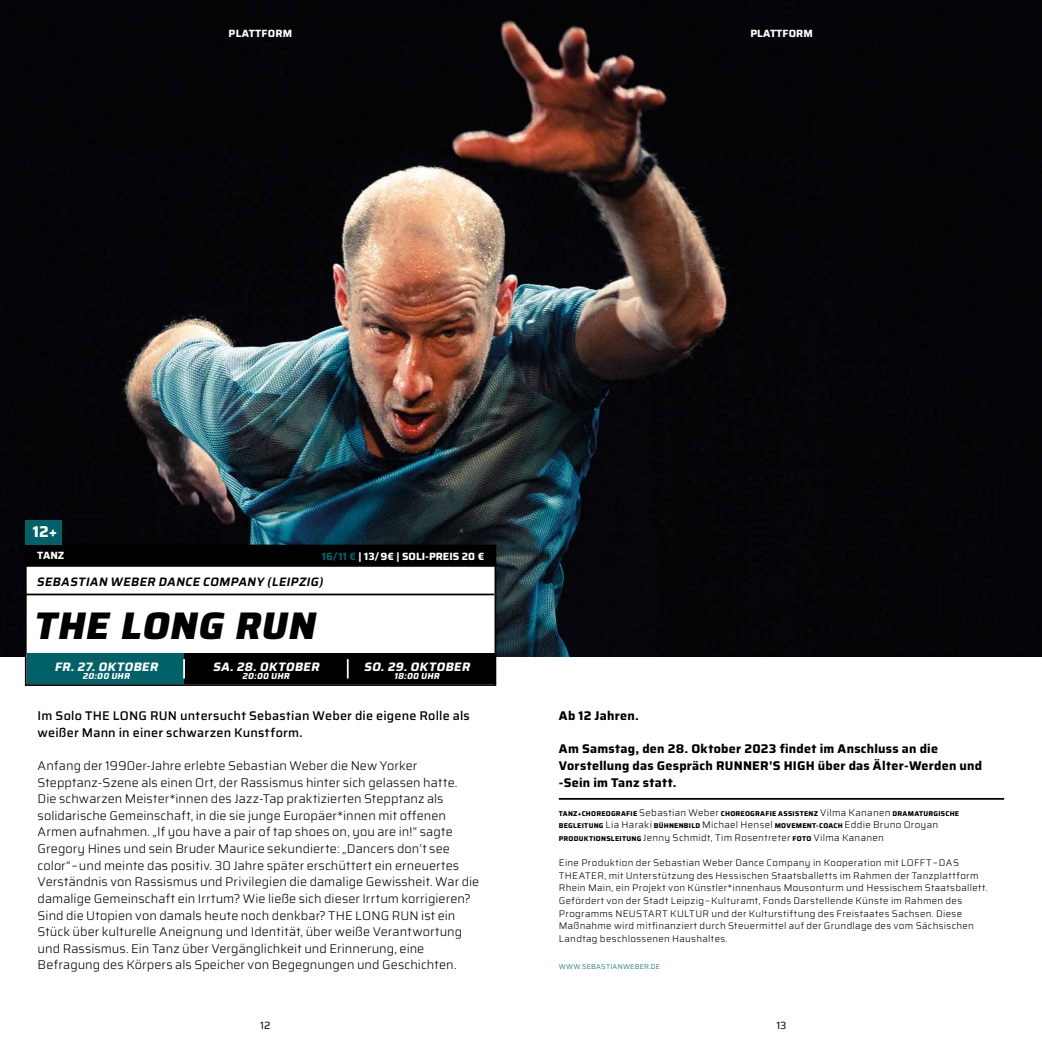
<style>
.page{position:relative;width:1042px;height:1042px;background:#fff}
.page>*{position:absolute;margin:0;border:0;box-sizing:border-box;transform-origin:0 0}
.t1{font:italic 800 38.5px "Saira";color:#000}
.t2{font:700 15.75px "Saira";color:#fff}
.t3{font:300 12.6px/16.6px "Saira";letter-spacing:.005em;color:#000}
.t4{font:700 12.6px/16.6px "Saira";letter-spacing:.015em;color:#000}
.t5{font:500 12.6px/16.6px "Saira";letter-spacing:.015em;color:#000}
.t6{font:italic 700 12.25px "Saira";color:#fff}
.t7{font:italic 600 12.25px "Saira";color:#000}
.t8{font:700 10.5px "Saira";letter-spacing:.01em;color:#fff}
.t9{font:10.5px "Saira";color:#000}
.t10{font:300 9.62px/12.6px "Saira";letter-spacing:.03em;color:#000}
.t11{font:italic 700 8.75px "Saira";color:#fff}
.t12{font:700 7px "Saira";letter-spacing:.03em;color:#000}
.t13{font:300 7px "Saira";letter-spacing:.04em;color:#006169}
.s1{color:#006169}
.s2{font-weight:300;font-size:9.62px}
.s3{font-weight:700;font-size:7px}
</style>
<div class="page">
<img style="left:0;top:0;width:1042px;height:657px">
<div style="left:26px;top:545px;width:469px;height:21px;background:#000"></div>
<div style="left:25px;top:544px;width:471px;height:23px;border:2px solid #000"></div>
<div style="left:26px;top:566px;width:469px;height:119px;background:#fff"></div>
<div style="left:25px;top:565px;width:471px;height:121px;border:2px solid #000"></div>
<hr style="left:25px;top:593px;width:469px;height:2px;background:#000">
<hr style="left:559px;top:798px;width:445px;height:2px;background:#000">
<div style="left:27px;top:653px;width:159px;height:31px;background:#006169"></div>
<div style="left:337px;top:653px;width:159px;height:31px;background:#000"></div>
<div style="left:184px;top:653px;width:164px;height:31px;background:#000"></div>
<svg style="left:183px;top:659px;width:2px;height:19px"></svg>
<svg style="left:347px;top:659px;width:2px;height:19px"></svg>
<div style="left:25px;top:520px;width:37px;height:24px;background:#006169"></div>
<p class="t8" style="left:229px;top:25px;width:65px">PLATTFORM</p>
<p class="t8" style="left:750px;top:25px;width:64px">PLATTFORM</p>
<p class="t2" style="left:33px;top:519px;width:26px">12+</p>
<p class="t8" style="left:37px;top:547px;width:29px">TANZ</p>
<p class="t8" style="left:322px;top:548px;width:164px"><span class="s1">16/ 11 €</span> | 13/9€ | SOLI-PREIS 20 €</p>
<p class="t7" style="left:37px;top:572px;width:291px">SEBASTIAN WEBER DANCE COMPANY (LEIPZIG)</p>
<h1 class="t1" style="left:33px;top:595px;width:294px">THE LONG RUN</h1>
<p class="t6" style="left:54px;top:657px;width:108px">FR.27.OKTOBER</p>
<p class="t11" style="left:82px;top:669px;width:51px">20:00 UHR</p>
<p class="t6" style="left:213px;top:657px;width:111px">SA.28.OKTOBER</p>
<p class="t11" style="left:242px;top:669px;width:51px">20:00 UHR</p>
<p class="t6" style="left:364px;top:657px;width:111px">SO.29.OKTOBER</p>
<p class="t11" style="left:394px;top:669px;width:49px">18:00 UHR</p>
<p class="t5" style="left:38px;top:707px;width:434px">Im Solo THE LONG RUN untersucht Sebastian Weber die eigene Rolle als weißer Mann in einer schwarzen Kunstform.</p>
<p class="t3" style="left:38px;top:757px;width:443px">Anfang der 1990er-Jahre erlebte Sebastian Weber die New Yorker Stepptanz-Szene als einen Ort, der Rassismus hinter sich gelassen hatte.<br>Die schwarzen Meister*innen des Jazz-Tap praktizierten Stepptanz als solidarische Gemeinschaft, in die sie junge Europäer*innen mit offenen Armen aufnahmen. „If you have a pair of tap shoes on, you are in!“ sagte Gregory Hines und sein Bruder Maurice sekundierte: „Dancers don’t see color“–und meinte das positiv. 30 Jahre später erschüttert ein erneuertes Verständnis von Rassismus und Privilegien die damalige Gewissheit. War die damalige Gemeinschaft ein Irrtum? Wie ließe sich dieser Irrtum korrigieren?<br>Sind die Utopien von damals heute noch denkbar? THE LONG RUN ist ein Stück über kulturelle Aneignung und Identität, über weiße Verantwortung und Rassismus. Ein Tanz über Vergänglichkeit und Erinnerung, eine Befragung des Körpers als Speicher von Begegnungen und Geschichten.</p>
<p class="t9" style="left:260px;top:1017px;width:12px">12</p>
<p class="t4" style="left:559px;top:707px;width:81px">Ab 12 Jahren.</p>
<p class="t4" style="left:559px;top:740px;width:425px">Am Samstag, den 28. Oktober 2023 findet im Anschluss an die<br>Vorstellung das Gespräch RUNNER'S HIGH über das Älter-Werden und -Sein im Tanz statt.</p>
<p class="t12" style="left:559px;top:808px;width:402px">TANZ+CHOREOGRAFIE <span class="s2">Sebastian Weber</span> CHOREOGRAFIE ASSISTENZ <span class="s2">Vilma Kananen</span> DRAMATURGISCHE</p>
<p class="t10" style="left:559px;top:818px;width:381px"><span class="s3">BEGLEITUNG</span> Lia Haraki <span class="s3">BÜHNENBILD</span> Michael Hensel <span class="s3">MOVEMENT-COACH</span> Eddie Bruno Oroyan<br><span class="s3">PRODUKTIONSLEITUNG</span> Jenny Schmidt, Tim Rosentreter <span class="s3">FOTO</span> Vilma Kananen</p>
<p class="t10" style="left:559px;top:856px;width:430px">Eine Produktion der Sebastian Weber Dance Company in Kooperation mit LOFFT–DAS THEATER, mit Unterstützung des Hessischen Staatsballetts im Rahmen der Tanzplattform Rhein Main, ein Projekt von Künstler*innenhaus Mousonturm und Hessischem Staatsballett.<br>Gefördert von der Stadt Leipzig–Kulturamt, Fonds Darstellende Künste im Rahmen des Programms NEUSTART KULTUR und der Kulturstiftung des Freistaates Sachsen. Diese Maßnahme wird mitfinanziert durch Steuermittel auf der Grundlage des vom Sächsischen Landtag beschlossenen Haushaltes.</p>
<p class="t13" style="left:559px;top:961px;width:103px">WWW.SEBASTIANWEBER.DE</p>
<p class="t9" style="left:776px;top:1017px;width:12px">13</p>
</div>
